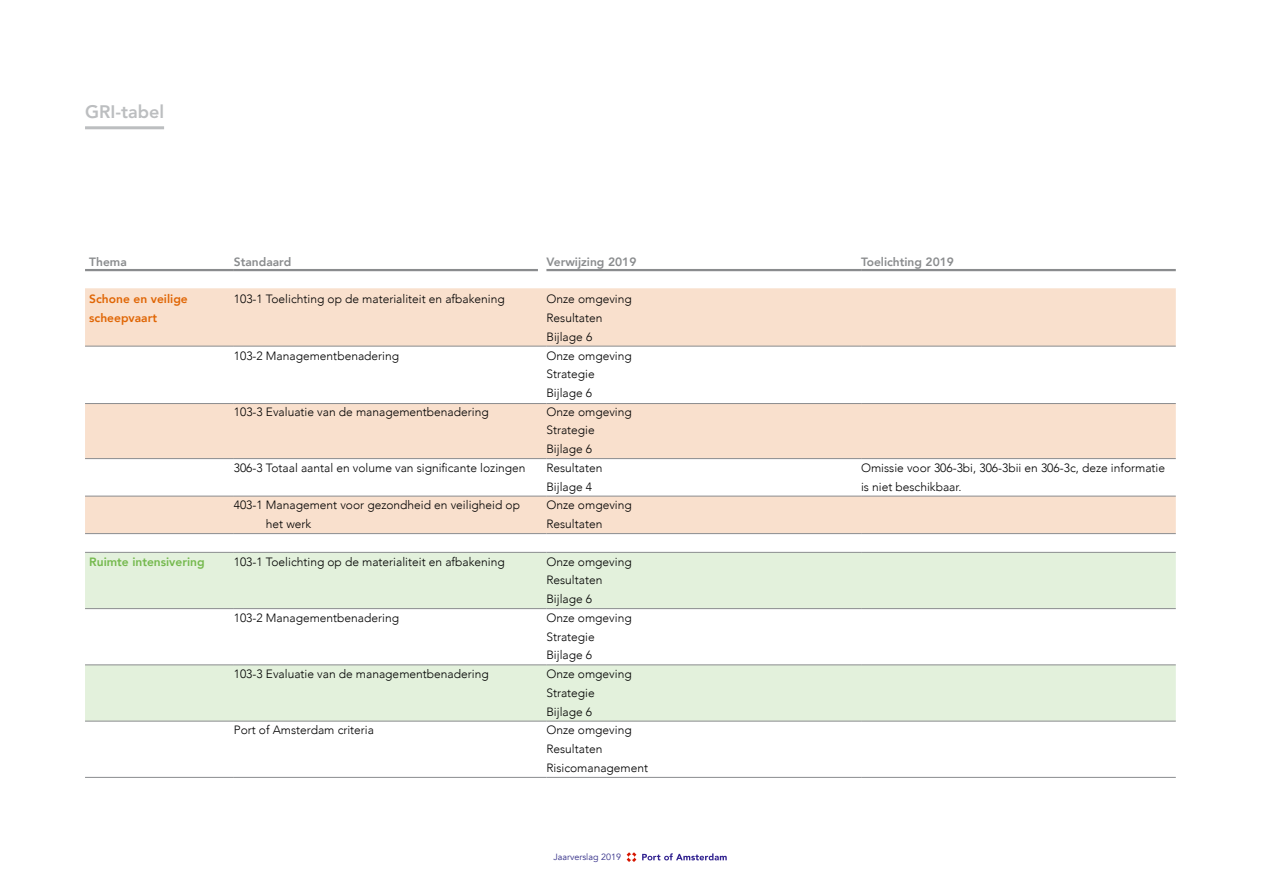
<style>
.page{position:relative;width:1263px;height:893px;background:#fff}
.page>*{position:absolute;margin:0;border:0;box-sizing:border-box;transform-origin:0 0}
.t1{font:800 18px "Avenir LT Std";color:#bcbec0}
.t2{font:300 12px/18.8px "Avenir";color:#000}
.t3{font:800 12px "Avenir";color:#8a8c8e}
.t4{font:800 12px/18.8px "Avenir";color:#e06605}
.t5{font:800 12px "Avenir";color:#75b94e}
.t6{font:9px "Avenir";color:#322d87}
</style>
<div class="page">
<svg style="left:627px;top:852px;width:9px;height:10px"></svg>
<svg style="left:642px;top:853px;width:85px;height:7px"></svg>
<hr style="left:85px;top:126px;width:79px;height:3px;background:#bcbec0">
<svg style="left:85px;top:288px;width:1091px;height:245px;fill:#f9e0cd"></svg>
<svg style="left:85px;top:553px;width:1091px;height:168px;fill:#e3f1dc"></svg>
<hr style="left:85px;top:346px;width:149px;height:1px;background:#8a8c8e">
<hr style="left:234px;top:346px;width:312px;height:1px;background:#8a8c8e">
<hr style="left:546px;top:346px;width:315px;height:1px;background:#8a8c8e">
<hr style="left:861px;top:346px;width:315px;height:1px;background:#8a8c8e">
<hr style="left:85px;top:403px;width:149px;height:1px;background:#8a8c8e">
<hr style="left:234px;top:403px;width:312px;height:1px;background:#8a8c8e">
<hr style="left:546px;top:403px;width:315px;height:1px;background:#8a8c8e">
<hr style="left:861px;top:403px;width:315px;height:1px;background:#8a8c8e">
<hr style="left:85px;top:458px;width:149px;height:1px;background:#8a8c8e">
<hr style="left:234px;top:458px;width:312px;height:1px;background:#8a8c8e">
<hr style="left:546px;top:458px;width:315px;height:1px;background:#8a8c8e">
<hr style="left:861px;top:458px;width:315px;height:1px;background:#8a8c8e">
<hr style="left:85px;top:496px;width:149px;height:1px;background:#8a8c8e">
<hr style="left:234px;top:496px;width:312px;height:1px;background:#8a8c8e">
<hr style="left:546px;top:496px;width:315px;height:1px;background:#8a8c8e">
<hr style="left:861px;top:496px;width:315px;height:1px;background:#8a8c8e">
<hr style="left:85px;top:533px;width:149px;height:1px;background:#8a8c8e">
<hr style="left:234px;top:533px;width:312px;height:1px;background:#8a8c8e">
<hr style="left:546px;top:533px;width:315px;height:1px;background:#8a8c8e">
<hr style="left:861px;top:533px;width:315px;height:1px;background:#8a8c8e">
<hr style="left:85px;top:552px;width:149px;height:1px;background:#8a8c8e">
<hr style="left:234px;top:552px;width:312px;height:1px;background:#8a8c8e">
<hr style="left:546px;top:552px;width:315px;height:1px;background:#8a8c8e">
<hr style="left:861px;top:552px;width:315px;height:1px;background:#8a8c8e">
<hr style="left:85px;top:608px;width:149px;height:1px;background:#8a8c8e">
<hr style="left:234px;top:608px;width:312px;height:1px;background:#8a8c8e">
<hr style="left:546px;top:608px;width:315px;height:1px;background:#8a8c8e">
<hr style="left:861px;top:608px;width:315px;height:1px;background:#8a8c8e">
<hr style="left:85px;top:665px;width:149px;height:1px;background:#8a8c8e">
<hr style="left:234px;top:665px;width:312px;height:1px;background:#8a8c8e">
<hr style="left:546px;top:665px;width:315px;height:1px;background:#8a8c8e">
<hr style="left:861px;top:665px;width:315px;height:1px;background:#8a8c8e">
<hr style="left:85px;top:721px;width:149px;height:1px;background:#8a8c8e">
<hr style="left:234px;top:721px;width:312px;height:1px;background:#8a8c8e">
<hr style="left:546px;top:721px;width:315px;height:1px;background:#8a8c8e">
<hr style="left:861px;top:721px;width:315px;height:1px;background:#8a8c8e">
<hr style="left:85px;top:777px;width:149px;height:1px;background:#8a8c8e">
<hr style="left:234px;top:777px;width:312px;height:1px;background:#8a8c8e">
<hr style="left:546px;top:777px;width:315px;height:1px;background:#8a8c8e">
<hr style="left:861px;top:777px;width:315px;height:1px;background:#8a8c8e">
<hr style="left:85px;top:269px;width:149px;height:2px;background:#8a8c8e">
<hr style="left:234px;top:269px;width:304px;height:2px;background:#8a8c8e">
<hr style="left:546px;top:269px;width:315px;height:2px;background:#8a8c8e">
<hr style="left:861px;top:269px;width:315px;height:2px;background:#8a8c8e">
<h1 class="t1" style="left:85px;top:101px;width:81px">GRI-tabel</h1>
<p class="t3" style="left:89px;top:252px;width:39px">Thema</p>
<p class="t3" style="left:234px;top:252px;width:59px">Standaard</p>
<p class="t3" style="left:546px;top:252px;width:92px">Verwijzing 2019</p>
<p class="t3" style="left:861px;top:252px;width:94px">Toelichting 2019</p>
<p class="t4" style="left:89px;top:290px;width:100px">Schone en veilige scheepvaart</p>
<p class="t2" style="left:234px;top:290px;width:272px">103-1 Toelichting op de materialiteit en afbakening</p>
<p class="t2" style="left:546px;top:290px;width:87px">Onze omgeving<br>Resultaten<br>Bijlage 6</p>
<p class="t2" style="left:234px;top:346px;width:167px">103-2 Managementbenadering</p>
<p class="t2" style="left:546px;top:346px;width:87px">Onze omgeving<br>Strategie<br>Bijlage 6</p>
<p class="t2" style="left:234px;top:402px;width:256px">103-3 Evaluatie van de managementbenadering</p>
<p class="t2" style="left:546px;top:402px;width:87px">Onze omgeving<br>Strategie<br>Bijlage 6</p>
<p class="t2" style="left:234px;top:458px;width:293px">306-3 Totaal aantal en volume van significante lozingen</p>
<p class="t2" style="left:546px;top:458px;width:58px">Resultaten<br>Bijlage 4</p>
<p class="t2" style="left:861px;top:458px;width:306px">Omissie voor 306-3bi, 306-3bii en 306-3c, deze informatie is niet beschikbaar.</p>
<p class="t2" style="left:266px;top:496px;width:256px;text-indent:-32px">403-1 Management voor gezondheid en veiligheid op het werk</p>
<p class="t2" style="left:546px;top:496px;width:87px">Onze omgeving<br>Resultaten</p>
<p class="t5" style="left:89px;top:552px;width:117px">Ruimte intensivering</p>
<p class="t2" style="left:234px;top:552px;width:272px">103-1 Toelichting op de materialiteit en afbakening</p>
<p class="t2" style="left:546px;top:552px;width:87px">Onze omgeving<br>Resultaten<br>Bijlage 6</p>
<p class="t2" style="left:234px;top:608px;width:167px">103-2 Managementbenadering</p>
<p class="t2" style="left:546px;top:608px;width:87px">Onze omgeving<br>Strategie<br>Bijlage 6</p>
<p class="t2" style="left:234px;top:665px;width:256px">103-3 Evaluatie van de managementbenadering</p>
<p class="t2" style="left:546px;top:665px;width:87px">Onze omgeving<br>Strategie<br>Bijlage 6</p>
<p class="t2" style="left:234px;top:721px;width:142px">Port of Amsterdam criteria</p>
<p class="t2" style="left:546px;top:721px;width:103px">Onze omgeving<br>Resultaten<br>Risicomanagement</p>
<p class="t6" style="left:553px;top:852px;width:69px">Jaarverslag 2019</p>
</div>
